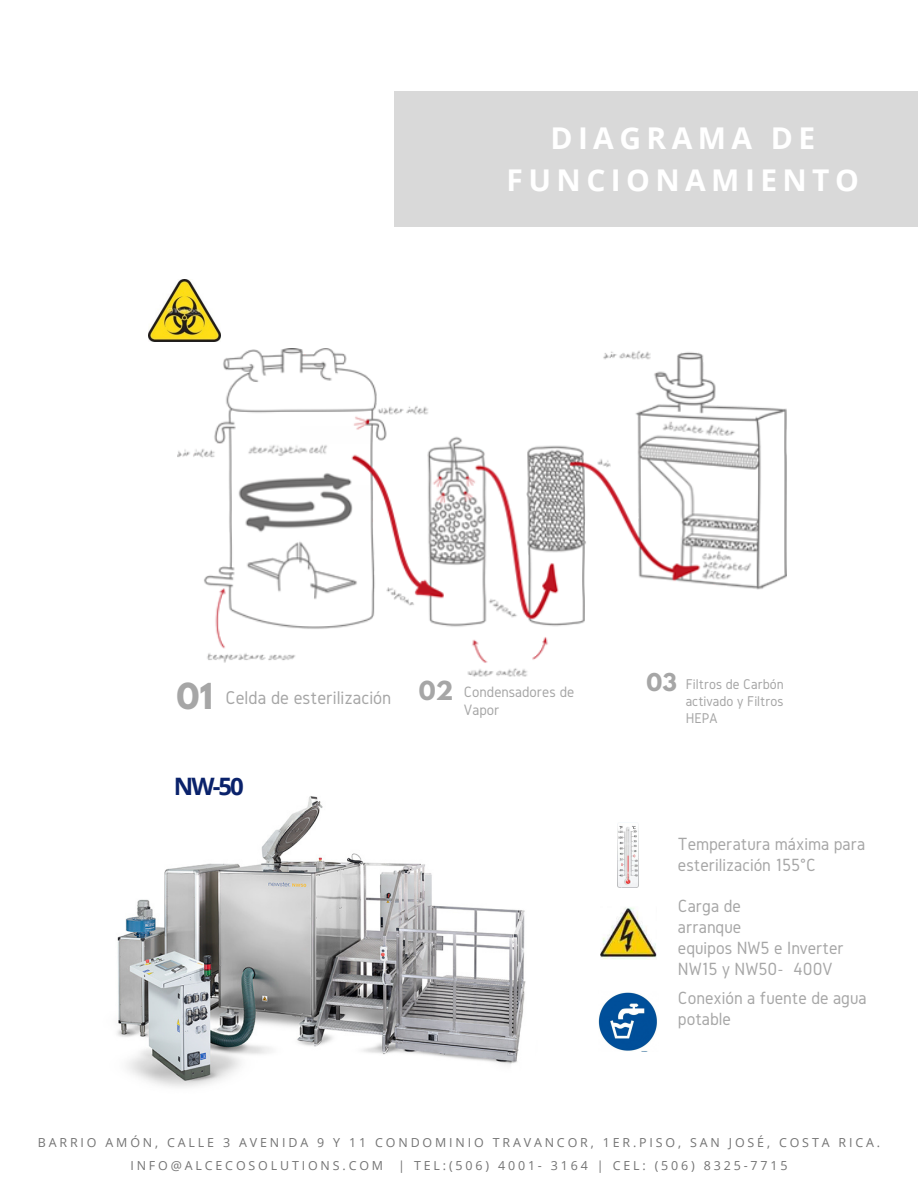
<style>
.page{position:relative;width:918px;height:1188px;background:#fff}
.page>*{position:absolute;margin:0;border:0;box-sizing:border-box;transform-origin:0 0}
.t1{font:700 31.65px "League Spartan";color:#a6a6a6}
.t2{font:700 30px "Open Sans";letter-spacing:.18em;color:#fff}
.t3{font:700 24px "Open Sans";color:#0a226b}
.t4{font:700 23.25px "League Spartan";color:#a6a6a6}
.t5{font:700 21.75px "League Spartan";color:#a6a6a6}
.t6{font:19.2px "Gidole";color:#a6a6a6}
.t7{font:18.3px/20.9px "Gidole";color:#a6a6a6}
.t8{font:15.6px/17.7px "Gidole";color:#a6a6a6}
.t9{font:14.7px/17px "Gidole";color:#a6a6a6;text-align:justify}
.t10{font:12.45px/22.5px "Open Sans";letter-spacing:.23em;color:#737373;text-align:center}
</style>
<div class="page">
<div style="left:394px;top:92px;width:524px;height:135px;background:#d9d9d9"></div>
<img style="left:177px;top:349px;width:610px;height:328px">
<img style="left:148px;top:279px;width:72px;height:62px">
<img style="left:599px;top:992px;width:58px;height:59px">
<img style="left:600px;top:907px;width:57px;height:52px">
<img style="left:618px;top:826px;width:20px;height:61px">
<img style="left:117px;top:796px;width:409px;height:291px">
<p class="t2" style="left:550px;top:117px;width:266px">DIAGRAMA DE</p>
<p class="t2" style="left:507px;top:159px;width:354px">FUNCIONAMIENTO</p>
<p class="t1" style="left:176px;top:680px;width:38px">01</p>
<p class="t6" style="left:226px;top:687px;width:167px">Celda de esterilización</p>
<p class="t4" style="left:419px;top:679px;width:36px">02</p>
<p class="t8" style="left:464px;top:683px;width:112px">Condensadores de<br>Vapor</p>
<p class="t3" style="left:174px;top:770px;width:72px">NW-50</p>
<p class="t5" style="left:647px;top:671px;width:32px">03</p>
<p class="t9" style="left:686px;top:675px;width:100px">Filtros de Carbón activado y Filtros HEPA</p>
<p class="t7" style="left:678px;top:834px;width:189px">Temperatura máxima para esterilización 155°C</p>
<p class="t7" style="left:678px;top:896px;width:65px">Carga de</p>
<p class="t7" style="left:678px;top:916px;width:65px">arranque</p>
<p class="t7" style="left:678px;top:937px;width:167px">equipos NW5 e Inverter<br>NW15 y NW50- 400V</p>
<p class="t7" style="left:678px;top:988px;width:190px">Conexión a fuente de agua potable</p>
<p class="t10" style="left:38px;top:1131px;width:844px">BARRIO AMÓN, CALLE 3 AVENIDA 9 Y 11 CONDOMINIO TRAVANCOR, 1ER.PISO, SAN JOSÉ, COSTA RICA.<br>INFO@ALCECOSOLUTIONS.COM | TEL:(506) 4001- 3164 | CEL: (506) 8325-7715</p>
</div>
